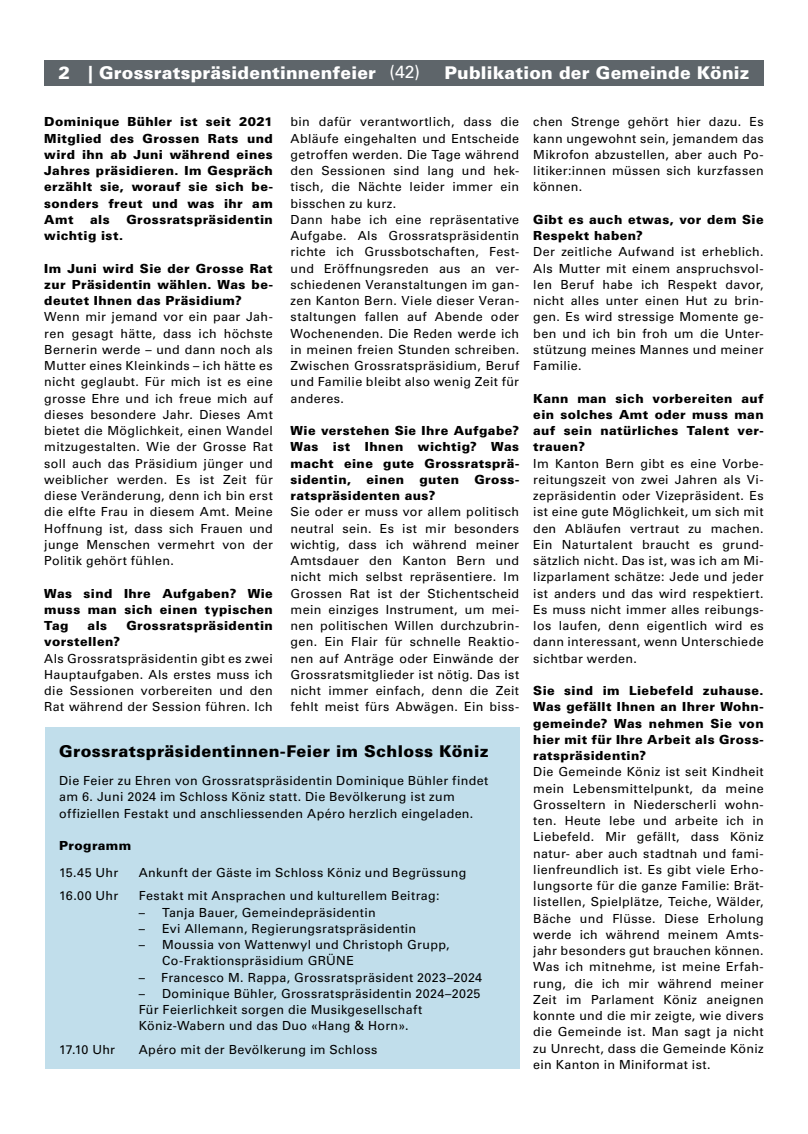
<style>
.page{position:relative;width:808px;height:1134px;background:#fff}
.page>*{position:absolute;margin:0;border:0;box-sizing:border-box;transform-origin:0 0}
.t1{font:900 17.5px "Univers LT Std";letter-spacing:.01em;color:#fff}
.t2{font:900 16.25px "Univers LT Std";letter-spacing:.025em;color:#000}
.t3{font:12.5px/16.2px "Univers LT Std";letter-spacing:.03em;color:#000;text-align:justify}
.t4{font:900 12.5px/16.2px "Univers LT Std";letter-spacing:.03em;color:#000;text-align:justify}
.s1{font-weight:400}
</style>
<div class="page">
<div style="left:45px;top:727px;width:474px;height:342px;background:#c1deeb"></div>
<div style="left:44px;top:60px;width:720px;height:26px;background:#5e656a"></div>
<h1 class="t1" style="left:58px;top:62px;width:363px">2 | Grossratspräsidentinnenfeier <span class="s1">(42)</span></h1>
<h1 class="t1" style="left:444px;top:62px;width:307px">Publikation der Gemeinde Köniz</h1>
<p class="t4" style="left:44px;top:114px;width:230px">Dominique Bühler ist seit 2021<br>Mitglied des Grossen Rats und wird ihn ab Juni während eines Jahres präsidieren. Im Gespräch erzählt sie, worauf sie sich be&shy;sonders freut und was ihr am Amt</p>
<p class="t3" style="left:533px;top:114px;width:232px">chen Strenge gehört hier dazu. Es kann ungewohnt sein, jemandem das Mikrofon abzustellen, aber auch Po&shy;litiker:innen müssen sich kurzfassen können.</p>
<p class="t4" style="left:533px;top:211px;width:232px">Gibt es auch etwas, vor dem Sie<br>Respekt haben?</p>
<p class="t3" style="left:533px;top:244px;width:232px">Der zeitliche Aufwand ist erheblich.<br>Als Mutter mit einem anspruchsvol&shy;len Beruf habe ich Respekt davor, nicht alles unter einen Hut zu brin&shy;gen. Es wird stressige Momente ge&shy;ben und ich bin froh um die Unter&shy;stützung meines Mannes und meiner Familie.</p>
<p class="t4" style="left:533px;top:390px;width:232px">Kann man sich vorbereiten auf ein solches Amt oder muss man auf sein natürliches Talent ver&shy;trauen?</p>
<p class="t3" style="left:533px;top:455px;width:232px">Im Kanton Bern gibt es eine Vorbe&shy;reitungszeit von zwei Jahren als Vi&shy;zepräsidentin oder Vizepräsident. Es ist eine gute Möglichkeit, um sich mit den Abläufen vertraut zu machen.<br>Ein Naturtalent braucht es grund&shy;sätzlich nicht. Das ist, was ich am Mi&shy;lizparlament schätze: Jede und jeder ist anders und das wird respektiert.<br>Es muss nicht immer alles reibungs&shy;los laufen, denn eigentlich wird es dann interessant, wenn Unterschiede sichtbar werden.</p>
<p class="t4" style="left:533px;top:682px;width:232px">Sie sind im Liebefeld zuhause.<br>Was gefällt Ihnen an Ihrer Wohn&shy;gemeinde? Was nehmen Sie von hier mit für Ihre Arbeit als Gross&shy;ratspräsidentin?</p>
<p class="t3" style="left:533px;top:764px;width:232px">Die Gemeinde Köniz ist seit Kindheit mein Lebensmittelpunkt, da meine Grosseltern in Niederscherli wohn&shy;ten. Heute lebe und arbeite ich in Liebefeld. Mir gefällt, dass Köniz natur- aber auch stadtnah und fami&shy;lienfreundlich ist. Es gibt viele Erho&shy;lungsorte für die ganze Familie: Brät&shy;listellen, Spielplätze, Teiche, Wälder, Bäche und Flüsse. Diese Erholung werde ich während meinem Amts&shy;jahr besonders gut brauchen können.<br>Was ich mitnehme, ist meine Erfah&shy;rung, die ich mir während meiner Zeit im Parlament Köniz aneignen konnte und die mir zeigte, wie divers die Gemeinde ist. Man sagt ja nicht zu Unrecht, dass die Gemeinde Köniz ein Kanton in Miniformat ist.</p>
<p class="t3" style="left:291px;top:114px;width:230px;text-align:left">bin dafür verantwortlich, dass die<br>Abläufe eingehalten und Entscheide getroffen werden. Die Tage während den Sessionen sind lang und hek&shy;tisch, die Nächte leider immer ein bisschen zu kurz.<br>Dann habe ich eine repräsentative<br>Aufgabe. Als Grossratspräsidentin richte ich Grussbotschaften, Fest&shy;und Eröffnungsreden aus an ver&shy;schiedenen Veranstaltungen im gan&shy;zen Kanton Bern. Viele dieser Veran&shy;staltungen fallen auf Abende oder<br>Wochenenden. Die Reden werde ich in meinen freien Stunden schreiben.<br>Zwischen Grossratspräsidium, Beruf und Familie bleibt also wenig Zeit für anderes.</p>
<p class="t4" style="left:291px;top:422px;width:230px">Wie verstehen Sie Ihre Aufgabe?<br>Was ist Ihnen wichtig? Was macht eine gute Grossratsprä&shy;sidentin, einen guten Gross&shy;ratspräsidenten aus?</p>
<p class="t3" style="left:291px;top:504px;width:230px">Sie oder er muss vor allem politisch neutral sein. Es ist mir besonders wichtig, dass ich während meiner Amtsdauer den Kanton Bern und nicht mich selbst repräsentiere. Im Grossen Rat ist der Stichentscheid mein einziges Instrument, um mei&shy;nen politischen Willen durchzubrin&shy;gen. Ein Flair für schnelle Reaktio&shy;nen auf Anträge oder Einwände der Grossratsmitglieder ist nötig. Das ist nicht immer einfach, denn die Zeit fehlt meist fürs Abwägen. Ein biss-</p>
<h2 class="t2" style="left:59px;top:741px;width:431px">Grossratspräsidentinnen-Feier im Schloss Köniz</h2>
<p class="t3" style="left:59px;top:773px;width:431px;text-align:left">Die Feier zu Ehren von Grossratspräsidentin Dominique Bühler findet am 6. Juni 2024 im Schloss Köniz statt. Die Bevölkerung ist zum offiziellen Festakt und anschliessenden Apéro herzlich eingeladen.</p>
<p class="t4" style="left:59px;top:837px;width:74px">Programm</p>
<p class="t3" style="left:59px;top:864px;width:61px">15.45 Uhr</p>
<p class="t3" style="left:139px;top:864px;width:329px">Ankunft der Gäste im Schloss Köniz und Begrüssung</p>
<p class="t3" style="left:59px;top:888px;width:61px">16.00 Uhr</p>
<p class="t3" style="left:139px;top:888px;width:302px">Festakt mit Ansprachen und kulturellem Beitrag:</p>
<p class="t3" style="left:139px;top:904px;width:238px">– Tanja Bauer, Gemeindepräsidentin</p>
<p class="t3" style="left:139px;top:920px;width:279px">– Evi Allemann, Regierungsratspräsidentin</p>
<p class="t3" style="left:162px;top:937px;width:289px;text-indent:-23px">– Moussia von Wattenwyl und Christoph Grupp,<br>Co-Fraktionspräsidium GRÜNE</p>
<p class="t3" style="left:139px;top:969px;width:345px">– Francesco M. Rappa, Grossratspräsident 2023–2024</p>
<p class="t3" style="left:139px;top:985px;width:343px;text-align:left">– Dominique Bühler, Grossratspräsidentin 2024–2025<br>Für Feierlichkeit sorgen die Musikgesellschaft<br>Köniz-Wabern und das Duo «Hang &amp; Horn».</p>
<p class="t3" style="left:59px;top:1041px;width:57px">17.10 Uhr</p>
<p class="t3" style="left:139px;top:1041px;width:240px">Apéro mit der Bevölkerung im Schloss</p>
<p class="t4" style="left:90px;top:211px;width:21px">als</p>
<p class="t4" style="left:126px;top:211px;width:148px">Grossratspräsidentin</p>
<p class="t4" style="left:44px;top:227px;width:80px">wichtig ist.</p>
<p class="t4" style="left:44px;top:260px;width:230px">Im Juni wird Sie der Grosse Rat zur Präsidentin wählen. Was be&shy;deutet Ihnen das Präsidium?</p>
<p class="t3" style="left:44px;top:309px;width:230px">Wenn mir jemand vor ein paar Jah&shy;ren gesagt hätte, dass ich höchste Bernerin werde – und dann noch als Mutter eines Kleinkinds – ich hätte es nicht geglaubt. Für mich ist es eine grosse Ehre und ich freue mich auf dieses besondere Jahr. Dieses Amt bietet die Möglichkeit, einen Wandel mitzugestalten. Wie der Grosse Rat soll auch das Präsidium jünger und weiblicher werden. Es ist Zeit für diese Veränderung, denn ich bin erst die elfte Frau in diesem Amt. Meine Hoffnung ist, dass sich Frauen und junge Menschen vermehrt von der Politik gehört fühlen.</p>
<p class="t4" style="left:44px;top:585px;width:230px">Was sind Ihre Aufgaben? Wie muss man sich einen typischen Tag</p>
<p class="t4" style="left:88px;top:617px;width:21px">als</p>
<p class="t4" style="left:126px;top:617px;width:148px">Grossratspräsidentin</p>
<p class="t4" style="left:44px;top:634px;width:77px">vorstellen?</p>
<p class="t3" style="left:44px;top:650px;width:230px">Als Grossratspräsidentin gibt es zwei Hauptaufgaben. Als erstes muss ich die Sessionen vorbereiten und den Rat während der Session führen. Ich</p>
</div>
